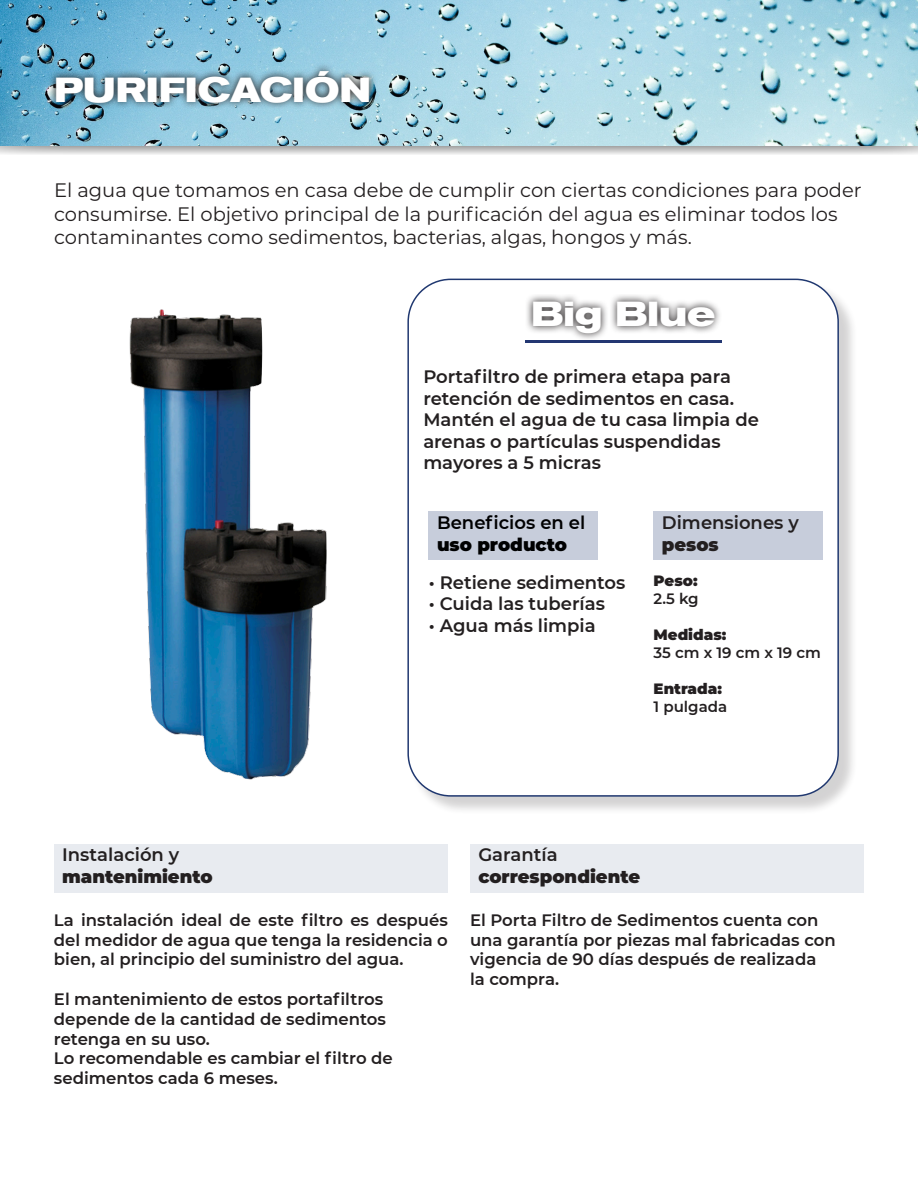
<style>
.page{position:relative;width:918px;height:1188px;background:#fff}
.page>*{position:absolute;margin:0;border:0;box-sizing:border-box;transform-origin:0 0}
.t1{font:700 expanded 34.5px "Akzidenz Grotesk BQ";color:#fff}
.t2{font:19.5px/23.4px "Montserrat";color:#231f20}
.t3{font:600 18px/21.6px "Montserrat";color:#231f20}
.t4{font:100 18px "Montserrat";color:#231f20}
.t5{font:600 18px "Montserrat";color:#000001}
.t6{font:100 18px "Montserrat";color:#000001}
.t7{font:600 16.5px/19.8px "Montserrat";color:#231f20;text-align:justify}
.t8{font:600 15px "Montserrat";color:#231f20}
.t9{font:100 15px "Montserrat";color:#231f20}
.s1{font-weight:100}
</style>
<div class="page">
<svg style="left:0;top:145px;width:918px;height:9px"></svg>
<img style="left:0;top:0;width:918px;height:145px">
<img style="left:48px;top:63px;width:329px;height:47px">
<div style="left:410px;top:281px;width:447px;height:534px;background:#231f20;opacity:.2"></div>
<div style="left:408px;top:279px;width:430px;height:517px;background:#fff;border-radius:43px"></div>
<div style="left:407px;top:279px;width:432px;height:518px;border:2px solid #203870;border-radius:43px"></div>
<svg style="left:527px;top:295px;width:195px;height:46px"></svg>
<hr style="left:525px;top:340px;width:196px;height:3px;background:#233772">
<img style="left:129px;top:309px;width:198px;height:471px">
<div style="left:429px;top:512px;width:169px;height:48px;background:#c7cddb"></div>
<div style="left:654px;top:512px;width:169px;height:48px;background:#c7cddb"></div>
<div style="left:54px;top:844px;width:394px;height:48px;background:#e8ebf0"></div>
<div style="left:470px;top:844px;width:394px;height:48px;background:#e8ebf0"></div>
<p class="t1" style="left:54px;top:70px;width:319px">PURIFICACIÓN</p>
<p class="t2" style="left:54px;top:178px;width:809px">El agua que tomamos en casa debe de cumplir con ciertas condiciones para poder consumirse. El objetivo principal de la purificación del agua es eliminar todos los contaminantes como sedimentos, bacterias, algas, hongos y más.</p>
<p class="t1" style="left:531px;top:294px;width:185px">Big Blue</p>
<p class="t3" style="left:423px;top:365px;width:309px">Portafiltro de primera etapa para</p>
<p class="t3" style="left:423px;top:387px;width:312px">retención de sedimentos en casa.</p>
<p class="t3" style="left:423px;top:408px;width:337px">Mantén el agua de tu casa limpia de</p>
<p class="t3" style="left:423px;top:430px;width:299px">arenas o partículas suspendidas</p>
<p class="t3" style="left:423px;top:452px;width:179px">mayores a 5 micras</p>
<p class="t5" style="left:437px;top:510px;width:150px">Beneficios en el</p>
<p class="t6" style="left:437px;top:532px;width:131px">uso producto</p>
<p class="t3" style="left:429px;top:571px;width:198px">• Retiene sedimentos</p>
<p class="t3" style="left:429px;top:592px;width:178px">• Cuida las tuberías</p>
<p class="t3" style="left:429px;top:614px;width:168px">• Agua más limpia</p>
<p class="t3" style="left:662px;top:511px;width:138px">Dimensiones y <span class="s1">pesos</span></p>
<p class="t9" style="left:654px;top:570px;width:45px">Peso:</p>
<p class="t8" style="left:654px;top:588px;width:47px">2.5 kg</p>
<p class="t9" style="left:654px;top:624px;width:74px">Medidas:</p>
<p class="t8" style="left:654px;top:642px;width:169px">35 cm x 19 cm x 19 cm</p>
<p class="t9" style="left:654px;top:678px;width:70px">Entrada:</p>
<p class="t8" style="left:654px;top:696px;width:75px">1 pulgada</p>
<p class="t3" style="left:62px;top:843px;width:119px">Instalación y</p>
<p class="t4" style="left:62px;top:865px;width:152px">mantenimiento</p>
<p class="t7" style="left:54px;top:909px;width:395px">La instalación ideal de este filtro es después del medidor de agua que tenga la residencia o bien, al principio del suministro del agua.</p>
<p class="t7" style="left:54px;top:988px;width:331px">El mantenimiento de estos portafiltros</p>
<p class="t7" style="left:54px;top:1008px;width:334px">depende de la cantidad de sedimentos</p>
<p class="t7" style="left:54px;top:1028px;width:158px">retenga en su uso.</p>
<p class="t7" style="left:54px;top:1048px;width:340px">Lo recomendable es cambiar el filtro de</p>
<p class="t7" style="left:54px;top:1068px;width:225px">sedimentos cada 6 meses.</p>
<p class="t3" style="left:478px;top:843px;width:81px">Garantía</p>
<p class="t4" style="left:478px;top:865px;width:163px">correspondiente</p>
<p class="t7" style="left:470px;top:909px;width:350px">El Porta Filtro de Sedimentos cuenta con</p>
<p class="t7" style="left:470px;top:929px;width:367px">una garantía por piezas mal fabricadas con</p>
<p class="t7" style="left:470px;top:949px;width:348px">vigencia de 90 días después de realizada</p>
<p class="t7" style="left:470px;top:969px;width:90px">la compra.</p>
</div>
